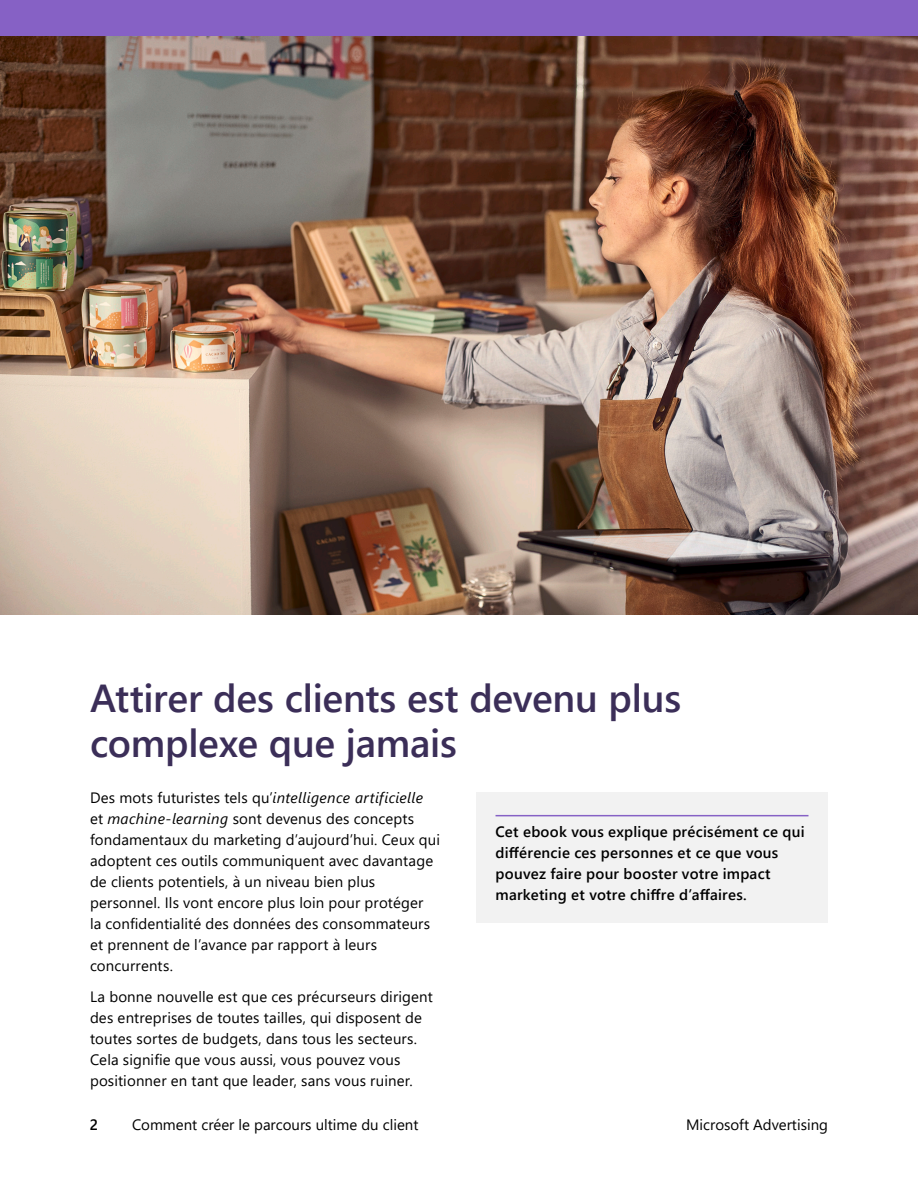
<style>
.page{position:relative;width:918px;height:1188px;background:#fff}
.page>*{position:absolute;margin:0;border:0;box-sizing:border-box;transform-origin:0 0}
.Headline{font:600 39px/45px "Segoe UI";letter-spacing:-.01em;color:#3b2e58}
.body_copy{font:15px/21px "Segoe UI";letter-spacing:.01em;color:#000}
.body_copy-2{font:600 15px/21px "Segoe UI";letter-spacing:.015em;color:#000}
.s1{font-style:italic}
</style>
<div class="page">
<div style="left:0;top:0;width:918px;height:36px;background:#8661c5"></div>
<img style="left:0;top:36px;width:918px;height:579px">
<div style="left:476px;top:792px;width:352px;height:131px;background:#f2f2f2"></div>
<hr style="left:496px;top:815px;width:312px;height:1px;background:#8661c5">
<p class="Headline" style="left:90px;top:673px;width:593px">Attirer des clients est devenu plus complexe que jamais</p>
<p class="body_copy" style="left:90px;top:786px;width:352px">Des mots futuristes tels qu’<span class="s1">intelligence artificielle<br></span>et <span class="s1">machine-learning</span> sont devenus des concepts fondamentaux du marketing d’aujourd’hui. Ceux qui adoptent ces outils communiquent avec davantage de clients potentiels, à un niveau bien plus personnel. Ils vont encore plus loin pour protéger<br>la confidentialité des données des consommateurs et prennent de l’avance par rapport à leurs concurrents.</p>
<p class="body_copy" style="left:90px;top:985px;width:344px">La bonne nouvelle est que ces précurseurs dirigent des entreprises de toutes tailles, qui disposent de toutes sortes de budgets, dans tous les secteurs.<br>Cela signifie que vous aussi, vous pouvez vous positionner en tant que leader, sans vous ruiner.</p>
<p class="body_copy-2" style="left:496px;top:820px;width:311px">Cet ebook vous explique précisément ce qui différencie ces personnes et ce que vous pouvez faire pour booster votre impact marketing et votre chiffre d’affaires.</p>
<p class="body_copy-2" style="left:90px;top:1113px;width:10px">2</p>
<p class="body_copy" style="left:132px;top:1113px;width:288px">Comment créer le parcours ultime du client</p>
<p class="body_copy" style="left:686px;top:1113px;width:143px">Microsoft Advertising</p>
</div>
